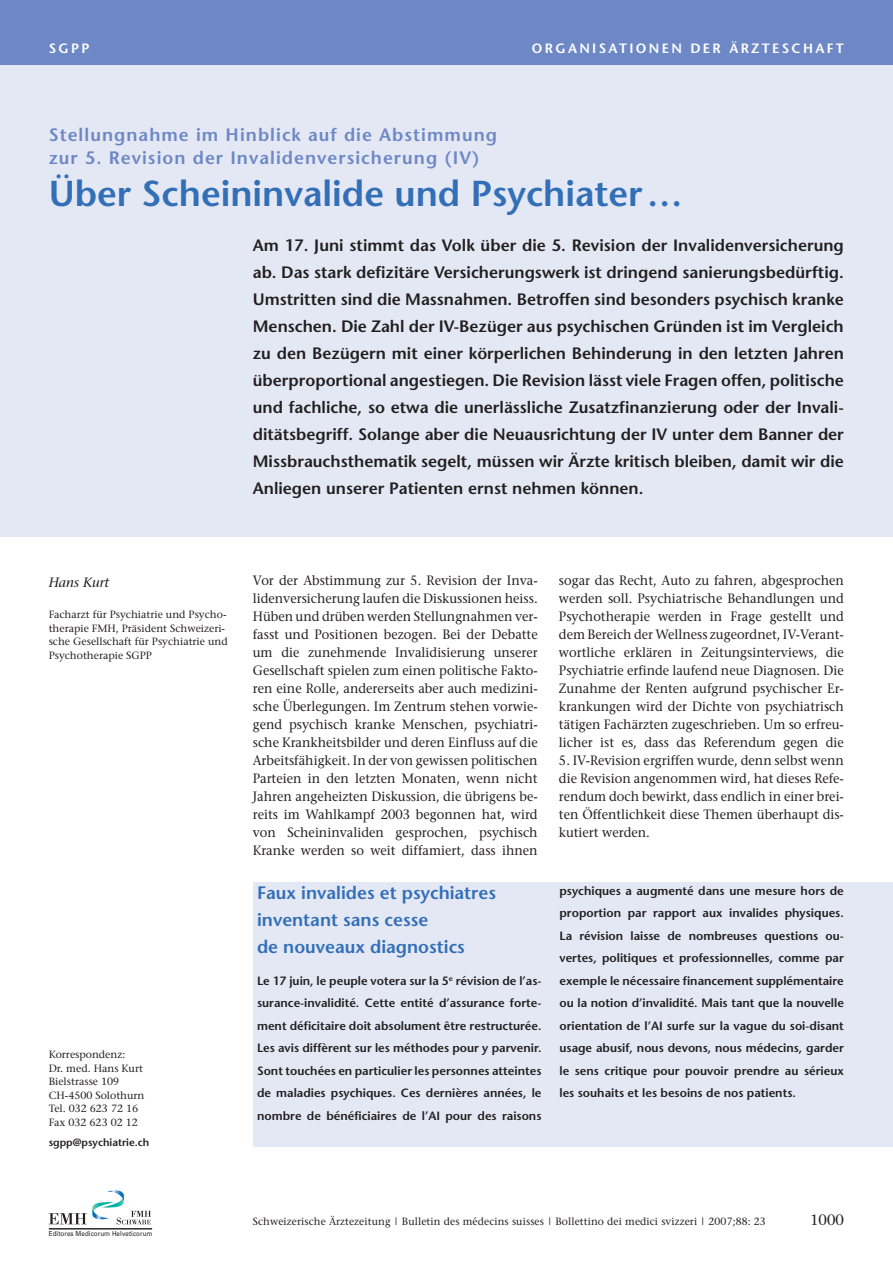
<style>
.page{position:relative;width:893px;height:1263px;background:#fff}
.page>*{position:absolute;margin:0;border:0;box-sizing:border-box;transform-origin:0 0}
.t1{font:600 36px "Stone Sans";color:#326fb7}
.t2{font:600 18px/22.5px "Stone Sans";letter-spacing:.055em;color:#6d88c5}
.t3{font:600 18px/27px "Stone Sans";color:#326fb7}
.t4{font:600 16.5px/27px "Stone Sans";color:#231f20;text-align:justify}
.t5{font:15px "Stone Serif";color:#231f20}
.t6{font:13.5px/18px "Stone Serif";color:#231f20;text-align:justify;scale:.95 1}
.t7{font:600 13.5px "Stone Sans";letter-spacing:.17em;color:#fff}
.t8{font:italic 13.5px "Stone Serif";color:#231f20}
.t9{font:600 12px/22.5px "Stone Sans";color:#231f20;text-align:justify}
.t10{font:10.5px/13.5px "Stone Serif";color:#231f20}
.t11{font:600 10.5px "Stone Sans";color:#231f20}
.t12{font:6.9px "Univers";letter-spacing:.015em;color:#231f20;scale:.9 1}
</style>
<div class="page">
<div style="left:0;top:60px;width:893px;height:476px;background:#e4e8f4"></div>
<div style="left:0;top:0;width:893px;height:64px;background:#6d88c5"></div>
<svg style="left:49px;top:1190px;width:102px;height:34px"></svg>
<hr style="left:49px;top:1228px;width:103px;height:1px;background:#231f20">
<div style="left:253px;top:882px;width:640px;height:265px;background:#e4e8f4"></div>
<p class="t7" style="left:49px;top:42px;width:42px">SGPP</p>
<p class="t7" style="left:532px;top:42px;width:313px">ORGANISATIONEN DER ÄRZTESCHAFT</p>
<h2 class="t2" style="left:49px;top:126px;width:450px">Stellungnahme im Hinblick auf die Abstimmung zur 5. Revision der Invalidenversicherung (IV)</h2>
<h1 class="t1" style="left:49px;top:179px;width:636px">Über Scheininvalide und Psychiater…</h1>
<p class="t4" style="left:253px;top:233px;width:593px">Am 17. Juni stimmt das Volk über die 5. Revision der Invalidenversicherung ab. Das stark defizitäre Versicherungswerk ist dringend sanierungsbedürftig.<br>Umstritten sind die Massnahmen. Betroffen sind besonders psychisch kranke Menschen. Die Zahl der IV-Bezüger aus psychischen Gründen ist im Vergleich zu den Bezügern mit einer körperlichen Behinderung in den letzten Jahren überproportional angestiegen. Die Revision lässt viele Fragen offen, politische und fachliche, so etwa die unerlässliche Zusatzfinanzierung oder der Invali&shy;ditätsbegriff. Solange aber die Neuausrichtung der IV unter dem Banner der Missbrauchsthematik segelt, müssen wir Ärzte kritisch bleiben, damit wir die Anliegen unserer Patienten ernst nehmen können.</p>
<p class="t8" style="left:49px;top:577px;width:62px">Hans Kurt</p>
<p class="t10" style="left:49px;top:609px;width:181px">Facharzt für Psychiatrie und Psycho&shy;therapie FMH, Präsident Schweizeri&shy;sche Gesellschaft für Psychiatrie und Psychotherapie SGPP</p>
<p class="t10" style="left:49px;top:1049px;width:97px">Korrespondenz:<br>Dr. med. Hans Kurt<br>Bielstrasse 109<br>CH-4500 Solothurn<br>Tel. 032 623 72 16<br>Fax 032 623 02 12</p>
<p class="t11" style="left:49px;top:1138px;width:102px">sgpp@psychiatrie.ch</p>
<p class="t6" style="left:253px;top:572px;width:301px">Vor der Abstimmung zur 5. Revision der Inva&shy;lidenversicherung laufen die Diskussionen heiss.<br>Hüben und drüben werden Stellungnahmen ver&shy;fasst und Positionen bezogen. Bei der Debatte um die zunehmende Invalidisierung unserer Gesellschaft spielen zum einen politische Fakto&shy;ren eine Rolle, andererseits aber auch medizini&shy;sche Überlegungen. Im Zentrum stehen vorwie&shy;gend psychisch kranke Menschen, psychiatri&shy;sche Krankheitsbilder und deren Einfluss auf die Arbeitsfähigkeit. In der von gewissen politischen Parteien in den letzten Monaten, wenn nicht Jahren angeheizten Diskussion, die übrigens be&shy;reits im Wahlkampf 2003 begonnen hat, wird von Scheininvaliden gesprochen, psychisch Kranke werden so weit diffamiert, dass ihnen</p>
<p class="t6" style="left:559px;top:572px;width:301px">sogar das Recht, Auto zu fahren, abgesprochen werden soll. Psychiatrische Behandlungen und Psychotherapie werden in Frage gestellt und dem Bereich der Wellness zugeordnet, IV-Verant&shy;wortliche erklären in Zeitungsinterviews, die Psychiatrie erfinde laufend neue Diagnosen. Die Zunahme der Renten aufgrund psychischer Er&shy;krankungen wird der Dichte von psychiatrisch tätigen Fachärzten zugeschrieben. Um so erfreu&shy;licher ist es, dass das Referendum gegen die</p>
<p class="t6" style="left:559px;top:752px;width:301px">5. IV-Revision ergriffen wurde, denn selbst wenn die Revision angenommen wird, hat dieses Refe&shy;rendum doch bewirkt, dass endlich in einer brei&shy;ten Öffentlichkeit diese Themen überhaupt dis&shy;kutiert werden.</p>
<h2 class="t3" style="left:257px;top:881px;width:240px">Faux invalides et psychiatres inventant sans cesse<br>de nouveaux diagnostics</h2>
<p class="t9" style="left:257px;top:970px;width:286px">Le 17 juin, le peuple votera sur la 5<sup>e</sup> révision de l’as&shy;surance-invalidité. Cette entité d’assurance forte&shy;ment déficitaire doit absolument être restructurée.<br>Les avis diffèrent sur les méthodes pour y parvenir.<br>Sont touchées en particulier les personnes atteintes de maladies psychiques. Ces dernières années, le nombre de bénéficiaires de l’AI pour des raisons</p>
<p class="t9" style="left:559px;top:880px;width:286px">psychiques a augmenté dans une mesure hors de proportion par rapport aux invalides physiques.<br>La révision laisse de nombreuses questions ou&shy;vertes, politiques et professionnelles, comme par exemple le nécessaire financement supplémentaire ou la notion d’invalidité. Mais tant que la nouvelle orientation de l’AI surfe sur la vague du soi-disant usage abusif, nous devons, nous médecins, garder le sens critique pour pouvoir prendre au sérieux les souhaits et les besoins de nos patients.</p>
<p class="t12" style="left:49px;top:1229px;width:117px">Editores Medicorum Helveticorum</p>
<p class="t10" style="left:253px;top:1215px;width:515px">Schweizerische Ärztezeitung | Bulletin des médecins suisses | Bollettino dei medici svizzeri | 2007;88: 23</p>
<p class="t5" style="left:810px;top:1213px;width:35px">1000</p>
</div>
